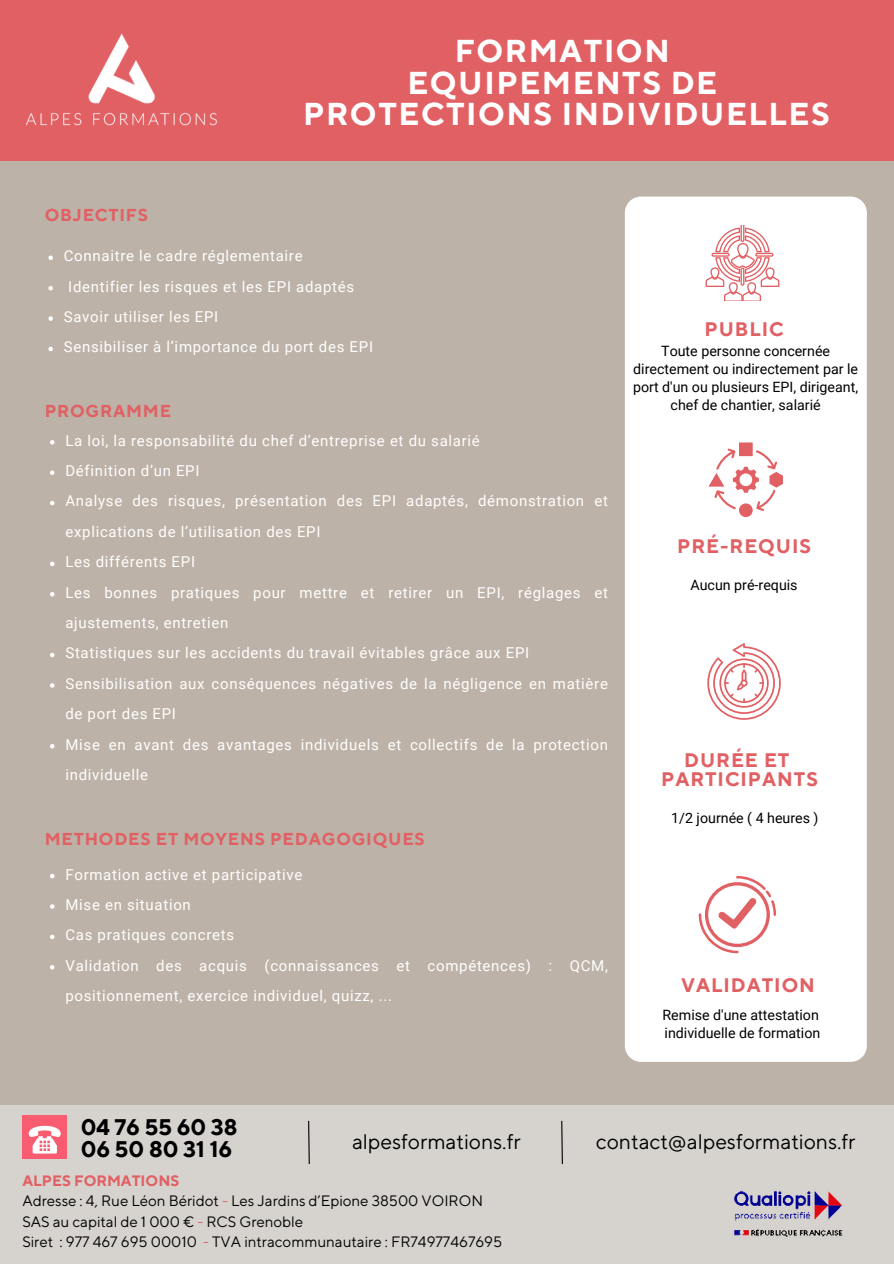
<style>
.page{position:relative;width:894px;height:1264px;background:#fff}
.page>*{position:absolute;margin:0;border:0;box-sizing:border-box;transform-origin:0 0}
.t1{font:700 31.5px/31.5px "TT Norms Pro";letter-spacing:.05em;color:#fff;text-align:center}
.t2{font:700 22.5px/21.3px "TT Norms Pro";color:#000}
.t3{font:21px "TT Norms Pro";color:#000}
.t4{font:700 19.5px/19.2px "TT Norms Pro";letter-spacing:.05em;color:#e16064;text-align:center}
.t5{font:700 17.25px "TT Norms Pro";letter-spacing:.045em;color:#e16064}
.t6{font:15px/30.3px "Roboto";letter-spacing:.05em;color:#fff}
.t7{font:15px "TT Norms Pro";color:#000}
.t8{font:700 15px "TT Norms Pro";color:#e16064}
.t9{font:14.25px/18px "Roboto";color:#000;text-align:center}
.s1{color:#e16064}
</style>
<div class="page">
<div style="left:0;top:0;width:893px;height:1263px;background:#bdb2a7"></div>
<div style="left:0;top:0;width:893px;height:160px;background:#e16064"></div>
<div style="left:624px;top:196px;width:242px;height:865px;background:#fff;border-radius:16px"></div>
<svg style="left:705px;top:226px;width:74px;height:74px"></svg>
<svg style="left:708px;top:442px;width:74px;height:75px"></svg>
<svg style="left:707px;top:643px;width:73px;height:76px"></svg>
<svg style="left:698px;top:876px;width:77px;height:77px"></svg>
<svg style="left:48px;top:255px;width:5px;height:5px"></svg>
<svg style="left:48px;top:286px;width:5px;height:4px"></svg>
<svg style="left:48px;top:316px;width:5px;height:5px"></svg>
<svg style="left:48px;top:347px;width:5px;height:4px"></svg>
<svg style="left:50px;top:440px;width:4px;height:4px"></svg>
<svg style="left:50px;top:470px;width:4px;height:5px"></svg>
<svg style="left:50px;top:501px;width:4px;height:4px"></svg>
<svg style="left:50px;top:561px;width:4px;height:5px"></svg>
<svg style="left:50px;top:592px;width:4px;height:4px"></svg>
<svg style="left:50px;top:652px;width:4px;height:5px"></svg>
<svg style="left:50px;top:683px;width:4px;height:4px"></svg>
<svg style="left:50px;top:744px;width:4px;height:4px"></svg>
<svg style="left:50px;top:874px;width:4px;height:4px"></svg>
<svg style="left:50px;top:904px;width:4px;height:4px"></svg>
<svg style="left:50px;top:934px;width:4px;height:5px"></svg>
<svg style="left:50px;top:965px;width:4px;height:4px"></svg>
<img style="left:26px;top:33px;width:191px;height:93px">
<div style="left:0;top:1105px;width:893px;height:158px;background:#d6d3ce"></div>
<svg style="left:308px;top:1120px;width:2px;height:45px"></svg>
<div style="left:22px;top:1115px;width:45px;height:44px;background:#f85c70"></div>
<svg style="left:29px;top:1125px;width:32px;height:28px"></svg>
<svg style="left:561px;top:1120px;width:2px;height:45px"></svg>
<img style="left:734px;top:1191px;width:109px;height:46px">
<p class="t5" style="left:45px;top:204px;width:104px">OBJECTIFS</p>
<p class="t1" style="left:303px;top:37px;width:527px">FORMATION<br>EQUIPEMENTS DE<br>PROTECTIONS INDIVIDUELLES</p>
<p class="t6" style="left:64px;top:241px;width:240px">Connaitre le cadre réglementaire</p>
<p class="t6" style="left:68px;top:271px;width:287px">Identifier les risques et les EPI adaptés</p>
<h4 class="t6" style="left:64px;top:302px;width:156px">Savoir utiliser les EPI</h4>
<h5 class="t6" style="left:64px;top:332px;width:311px">Sensibiliser à l’importance du port des EPI</h5>
<p class="t5" style="left:45px;top:401px;width:128px">PROGRAMME</p>
<p class="t6" style="left:65px;top:425px;width:416px">La loi, la responsabilité du chef d’entreprise et du salarié</p>
<p class="t6" style="left:65px;top:456px;width:136px">Définition d’un EPI</p>
<p class="t6" style="left:65px;top:486px;width:544px">Analyse des risques, présentation des EPI adaptés, démonstration et explications de l’utilisation des EPI</p>
<p class="t6" style="left:65px;top:547px;width:131px">Les différents EPI</p>
<p class="t6" style="left:65px;top:577px;width:544px">Les bonnes pratiques pour mettre et retirer un EPI, réglages et ajustements, entretien</p>
<p class="t6" style="left:65px;top:638px;width:465px">Statistiques sur les accidents du travail évitables grâce aux EPI</p>
<p class="t6" style="left:65px;top:668px;width:544px">Sensibilisation aux conséquences négatives de la négligence en matière de port des EPI</p>
<h4 class="t6" style="left:65px;top:729px;width:544px">Mise en avant des avantages individuels et collectifs de la protection individuelle</h4>
<p class="t5" style="left:45px;top:828px;width:381px">METHODES ET MOYENS PEDAGOGIQUES</p>
<h4 class="t6" style="left:65px;top:859px;width:238px">Formation active et participative</h4>
<p class="t6" style="left:65px;top:889px;width:127px">Mise en situation</p>
<h5 class="t6" style="left:65px;top:920px;width:170px">Cas pratiques concrets</h5>
<p class="t6" style="left:65px;top:950px;width:544px">Validation des acquis (connaissances et compétences) : QCM, positionnement, exercice individuel, quizz, ...</p>
<h1 class="t4" style="left:704px;top:320px;width:81px">PUBLIC</h1>
<p class="t9" style="left:633px;top:342px;width:226px">Toute personne concernée directement ou indirectement par le port d'un ou plusieurs EPI, dirigeant, chef de chantier, salarié</p>
<p class="t4" style="left:677px;top:537px;width:135px">PRÉ-REQUIS</p>
<p class="t9" style="left:690px;top:576px;width:109px">Aucun pré-requis</p>
<p class="t4" style="left:661px;top:750px;width:158px">DURÉE ET<br>PARTICIPANTS</p>
<p class="t9" style="left:671px;top:808px;width:149px">1/2 journée ( 4 heures )</p>
<p class="t4" style="left:681px;top:976px;width:135px">VALIDATION</p>
<h5 class="t9" style="left:662px;top:1006px;width:158px">Remise d'une attestation</h5>
<p class="t9" style="left:664px;top:1024px;width:157px">individuelle de formation</p>
<p class="t2" style="left:81px;top:1117px;width:158px">04 76 55 60 38<br>06 50 80 31 16</p>
<p class="t8" style="left:22px;top:1171px;width:158px">ALPES FORMATIONS</p>
<p class="t7" style="left:22px;top:1191px;width:462px">Adresse : 4, Rue Léon Béridot <span class="s1">-</span> Les Jardins d’Epione 38500 VOIRON</p>
<h2 class="t7" style="left:22px;top:1212px;width:282px">SAS au capital de 1 000 € <span class="s1">-</span> RCS Grenoble</h2>
<h3 class="t7" style="left:22px;top:1232px;width:481px">Siret : 977 467 695 00010 <span class="s1">-</span> TVA intracommunautaire : FR74977467695</h3>
<h4 class="t3" style="left:352px;top:1129px;width:170px">alpesformations.fr</h4>
<p class="t3" style="left:595px;top:1129px;width:261px">contact@alpesformations.fr</p>
</div>
